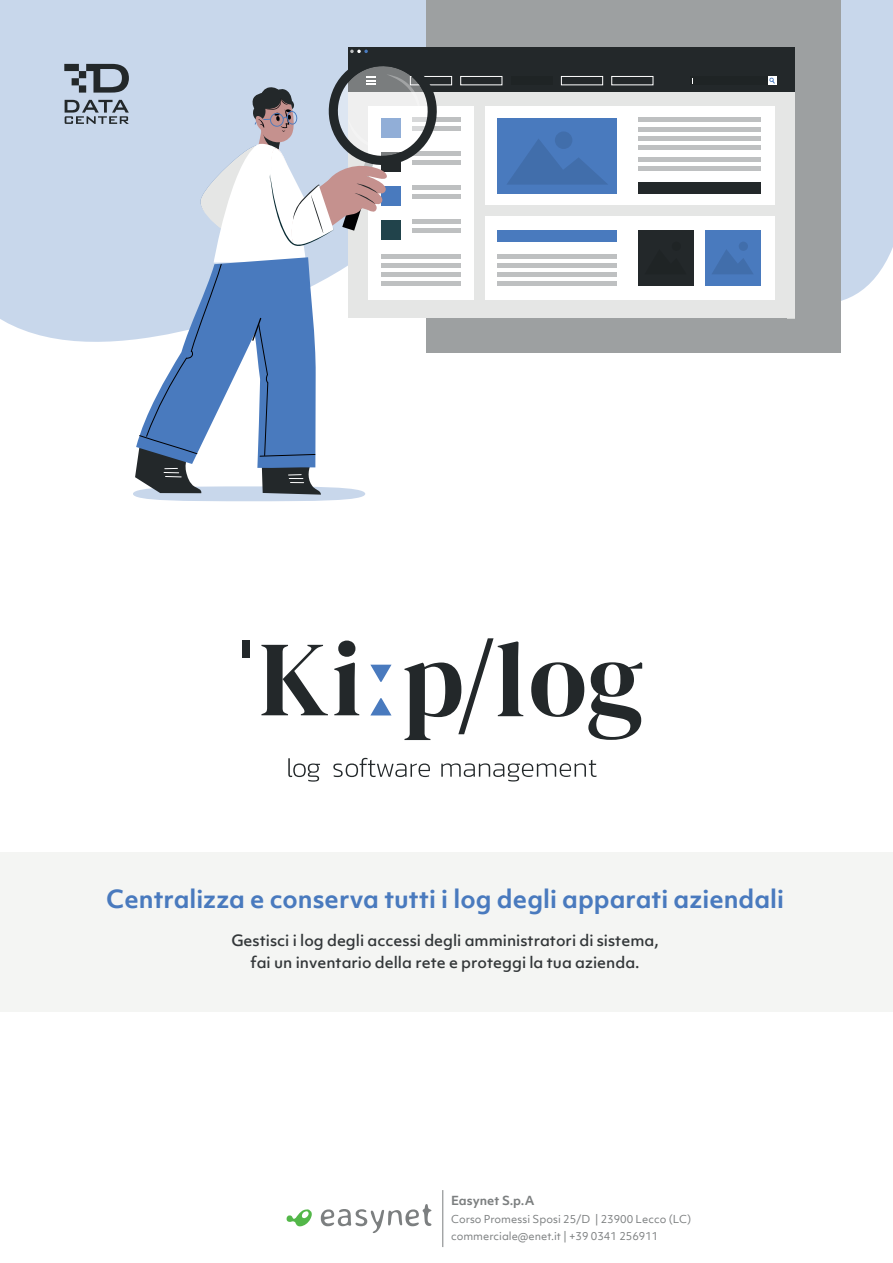
<style>
.page{position:relative;width:893px;height:1263px;background:#fff}
.page>*{position:absolute;margin:0;border:0;box-sizing:border-box;transform-origin:0 0}
.t1{font:700 24px "Objektiv Mk 1";color:#497abe}
.t2{font:500 15px/22.5px "Objektiv Mk 1";color:#333739;text-align:center}
.t3{font:700 12px "Objektiv Mk 1";color:#7c7f80}
.t4{font:10.5px/16.5px "Objektiv Mk 1";color:#7c7f80}
</style>
<div class="page">
<div style="left:0;top:853px;width:893px;height:159px;background:#f4f5f3"></div>
<div style="left:0;top:0;width:893px;height:342px;background:#c8d7eb"></div>
<div style="left:426px;top:0;width:415px;height:352px;background:#9da0a1"></div>
<svg style="left:288px;top:758px;width:32px;height:24px"></svg>
<svg style="left:333px;top:758px;width:97px;height:19px"></svg>
<svg style="left:441px;top:760px;width:155px;height:21px"></svg>
<div style="left:243px;top:640px;width:7px;height:18px;background:#23282a"></div>
<svg style="left:261px;top:645px;width:67px;height:70px"></svg>
<svg style="left:334px;top:640px;width:25px;height:75px"></svg>
<svg style="left:370px;top:665px;width:21px;height:50px"></svg>
<svg style="left:531px;top:662px;width:111px;height:78px"></svg>
<svg style="left:404px;top:638px;width:119px;height:102px"></svg>
<div style="left:133px;top:486px;width:232px;height:15px;background:#c8d7eb;border-radius:50%"></div>
<div style="left:348px;top:48px;width:447px;height:270px;background:#e5e6e5"></div>
<div style="left:348px;top:48px;width:447px;height:44px;background:#23282a"></div>
<div style="left:690px;top:76px;width:86px;height:9px;background:#1f2425"></div>
<div style="left:768px;top:76px;width:8px;height:9px;background:#fff"></div>
<svg style="left:769px;top:77px;width:6px;height:7px"></svg>
<div style="left:410px;top:76px;width:42px;height:9px;border:1px solid #fff"></div>
<div style="left:460px;top:76px;width:42px;height:9px;border:1px solid #fff"></div>
<div style="left:511px;top:76px;width:41px;height:9px;background:#1f2425"></div>
<div style="left:561px;top:76px;width:42px;height:9px;border:1px solid #fff"></div>
<div style="left:611px;top:76px;width:42px;height:9px;border:1px solid #fff"></div>
<div style="left:485px;top:216px;width:290px;height:84px;background:#fff"></div>
<div style="left:638px;top:230px;width:55px;height:56px;background:#23282a"></div>
<div style="left:672px;top:242px;width:9px;height:9px;background:#1f2425;border-radius:50%"></div>
<div style="left:705px;top:230px;width:55px;height:56px;background:#497abe"></div>
<div style="left:739px;top:242px;width:9px;height:9px;background:#416eab;border-radius:50%"></div>
<svg style="left:712px;top:249px;width:41px;height:25px"></svg>
<hr style="left:498px;top:254px;width:119px;height:4px;background:#bec0c1">
<hr style="left:498px;top:263px;width:119px;height:4px;background:#bec0c1">
<div style="left:498px;top:272px;width:119px;height:5px;background:#bec0c1"></div>
<hr style="left:498px;top:282px;width:119px;height:4px;background:#bec0c1">
<div style="left:498px;top:230px;width:119px;height:12px;background:#497abe"></div>
<div style="left:485px;top:106px;width:290px;height:99px;background:#fff"></div>
<hr style="left:638px;top:118px;width:122px;height:4px;background:#bec0c1">
<hr style="left:638px;top:127px;width:122px;height:4px;background:#bec0c1">
<hr style="left:638px;top:136px;width:122px;height:4px;background:#bec0c1">
<hr style="left:638px;top:145px;width:122px;height:4px;background:#bec0c1">
<div style="left:638px;top:157px;width:122px;height:5px;background:#bec0c1"></div>
<hr style="left:638px;top:167px;width:122px;height:4px;background:#bec0c1">
<div style="left:498px;top:118px;width:119px;height:76px;background:#497abe"></div>
<div style="left:555px;top:131px;width:17px;height:18px;background:#416eab;border-radius:50%"></div>
<svg style="left:507px;top:139px;width:101px;height:46px"></svg>
<div style="left:638px;top:182px;width:122px;height:12px;background:#23282a"></div>
<div style="left:368px;top:106px;width:106px;height:194px;background:#fff"></div>
<hr style="left:413px;top:118px;width:48px;height:4px;background:#bec0c1">
<hr style="left:413px;top:127px;width:48px;height:4px;background:#bec0c1">
<hr style="left:413px;top:152px;width:48px;height:4px;background:#bec0c1">
<hr style="left:413px;top:161px;width:48px;height:4px;background:#bec0c1">
<hr style="left:413px;top:186px;width:48px;height:4px;background:#bec0c1">
<hr style="left:413px;top:195px;width:48px;height:4px;background:#bec0c1">
<hr style="left:413px;top:220px;width:48px;height:4px;background:#bec0c1">
<hr style="left:413px;top:229px;width:48px;height:4px;background:#bec0c1">
<hr style="left:381px;top:254px;width:80px;height:4px;background:#bec0c1">
<hr style="left:381px;top:263px;width:80px;height:4px;background:#bec0c1">
<div style="left:381px;top:272px;width:80px;height:5px;background:#bec0c1"></div>
<hr style="left:381px;top:282px;width:80px;height:4px;background:#bec0c1">
<svg style="left:135px;top:50px;width:303px;height:445px"></svg>
<svg style="left:321px;top:1204px;width:110px;height:29px"></svg>
<svg style="left:286px;top:1209px;width:26px;height:18px"></svg>
<svg style="left:65px;top:100px;width:64px;height:24px"></svg>
<svg style="left:64px;top:64px;width:65px;height:29px"></svg>
<h1 class="t1" style="left:106px;top:882px;width:679px">Centralizza e conserva tutti i log degli apparati aziendali</h1>
<p class="t2" style="left:231px;top:929px;width:429px">Gestisci i log degli accessi degli amministratori di sistema, fai un inventario della rete e proteggi la tua azienda.</p>
<p class="t3" style="left:451px;top:1192px;width:85px">Easynet S.p.A</p>
<p class="t4" style="left:451px;top:1211px;width:242px">Corso Promessi Sposi 25/D | 23900 Lecco (LC) commerciale@enet.it | +39 0341 256911</p>
</div>
